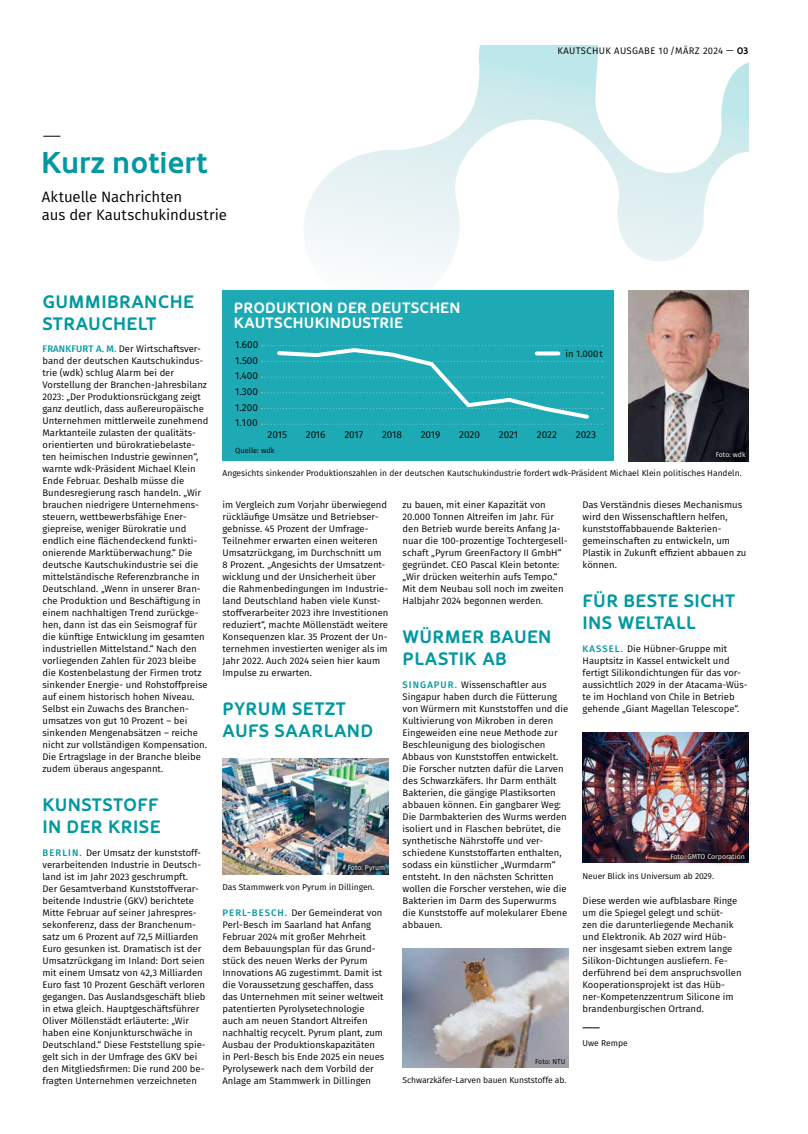
<style>
.page{position:relative;width:808px;height:1134px;background:#fff}
.page>*{position:absolute;margin:0;border:0;box-sizing:border-box;transform-origin:0 0}
.t1{font:700 30px "Oblik";color:#0098a1}
.t2{font:700 18px/22px "Oblik";letter-spacing:.02em;color:#0098a1}
.t3{font:15px/18px "Fira Sans";letter-spacing:-.005em;color:#000}
.t4{font:700 15px/15px "Oblik";letter-spacing:.01em;color:#fff}
.t5{font:10px/15.7px "Fira Sans";color:#000;text-align:justify}
.t6{font:9.5px/12px "Fira Sans";color:#000}
.t7{font:9.5px "Fira Sans";letter-spacing:.04em;color:#000}
.t8{font:8.5px "Fira Sans";color:#000}
.t9{font:7.5px "Fira Sans";color:#000}
.t10{font:7px "Fira Sans";color:#fff}
.t11{font:7px "Fira Sans";color:#000}
.s1{font-family:"Oblik";font-weight:700}
.s2{font-weight:500;color:#0098a1}
</style>
<div class="page">
<svg style="left:303px;top:45px;width:445px;height:246px"></svg>
<svg style="left:583px;top:1027px;width:17px;height:1px"></svg>
<svg style="left:43px;top:136px;width:17px;height:1px"></svg>
<div style="left:223px;top:291px;width:391px;height:170px;background:#1eaab4"></div>
<img style="left:223px;top:758px;width:165px;height:116px">
<img style="left:403px;top:948px;width:165px;height:119px">
<img style="left:583px;top:732px;width:165px;height:131px">
<img style="left:628px;top:291px;width:120px;height:170px">
<div style="left:710px;top:446px;width:41px;height:18px;background:#000;opacity:.75"></div>
<div style="left:665px;top:848px;width:86px;height:18px;background:#000;opacity:.75"></div>
<svg style="left:262px;top:345px;width:341px;height:80px"></svg>
<svg style="left:537px;top:351px;width:21px;height:4px"></svg>
<div style="left:343px;top:859px;width:47px;height:18px;background:#000;opacity:.75"></div>
<h1 class="t1" style="left:41px;top:145px;width:168px">Kurz notiert</h1>
<h3 class="t3" style="left:42px;top:188px;width:186px">Aktuelle Nachrichten<br>aus der Kautschukindustrie</h3>
<p class="t7" style="left:558px;top:44px;width:192px">KAUTSCHUK AUSGABE 10 /MÄRZ 2024 — <span class="s1">03</span></p>
<h2 class="t2" style="left:43px;top:290px;width:153px">GUMMIBRANCHE<br>STRAUCHELT</h2>
<p class="t6" style="left:43px;top:342px;width:167px"><span class="s2">FRANKFURT A. M.</span> Der Wirtschaftsver&shy;band der deutschen Kautschukindus&shy;trie (wdk) schlug Alarm bei der Vorstellung der Branchen-Jahresbilanz 2023: „Der Produktionsrückgang zeigt ganz deutlich, dass außereuropäische Unternehmen mittlerweile zunehmend Marktanteile zulasten der qualitäts&shy;orientierten und bürokratiebelaste&shy;ten heimischen Industrie gewinnen“, warnte wdk-Präsident Michael Klein Ende Februar. Deshalb müsse die Bundesregierung rasch handeln. „Wir brauchen niedrigere Unternehmens&shy;steuern, wettbewerbsfähige Ener&shy;giepreise, weniger Bürokratie und endlich eine flächendeckend funkti&shy;onierende Marktüberwachung.“ Die deutsche Kautschukindustrie sei die mittelständische Referenzbranche in Deutschland. „Wenn in unserer Bran&shy;che Produktion und Beschäftigung in einem nachhaltigen Trend zurückge&shy;hen, dann ist das ein Seismograf für die künftige Entwicklung im gesamten industriellen Mittelstand.“ Nach den vorliegenden Zahlen für 2023 bleibe die Kostenbelastung der Firmen trotz sinkender Energie- und Rohstoffpreise auf einem historisch hohen Niveau.<br>Selbst ein Zuwachs des Branchen&shy;umsatzes von gut 10 Prozent – bei sinkenden Mengenabsätzen – reiche nicht zur vollständigen Kompensation.<br>Die Ertragslage in der Branche bleibe zudem überaus angespannt.</p>
<h2 class="t2" style="left:43px;top:793px;width:119px">KUNSTSTOFF<br>IN DER KRISE</h2>
<p class="t6" style="left:43px;top:846px;width:165px"><span class="s2">BERLIN.</span> Der Umsatz der kunststoff&shy;verarbeitenden Industrie in Deutsch&shy;land ist im Jahr 2023 geschrumpft.<br>Der Gesamtverband Kunststoffverar&shy;beitende Industrie (GKV) berichtete Mitte Februar auf seiner Jahrespres&shy;sekonferenz, dass der Branchenum&shy;satz um 6 Prozent auf 72,5 Milliarden Euro gesunken ist. Dramatisch ist der Umsatzrückgang im Inland: Dort seien mit einem Umsatz von 42,3 Milliarden Euro fast 10 Prozent Geschäft verloren gegangen. Das Auslandsgeschäft blieb in etwa gleich. Hauptgeschäftsführer Oliver Möllenstädt erläuterte: „Wir haben eine Konjunkturschwäche in Deutschland.“ Diese Feststellung spie&shy;gelt sich in der Umfrage des GKV bei den Mitgliedsfirmen: Die rund 200 be&shy;fragten Unternehmen verzeichneten</p>
<h3 class="t4" style="left:234px;top:300px;width:228px">PRODUKTION DER DEUTSCHEN<br>KAUTSCHUKINDUSTRIE</h3>
<p class="t5" style="left:235px;top:337px;width:24px">1.600<br>1.500<br>1.400<br>1.300<br>1.200<br>1.100</p>
<p class="t6" style="left:566px;top:347px;width:39px">in 1.000t</p>
<p class="t5" style="left:268px;top:427px;width:21px">2015</p>
<p class="t5" style="left:306px;top:427px;width:21px">2016</p>
<p class="t5" style="left:344px;top:427px;width:20px">2017</p>
<p class="t5" style="left:382px;top:427px;width:21px">2018</p>
<p class="t5" style="left:421px;top:427px;width:21px">2019</p>
<p class="t5" style="left:459px;top:427px;width:22px">2020</p>
<p class="t5" style="left:499px;top:427px;width:21px">2021</p>
<p class="t5" style="left:537px;top:427px;width:22px">2022</p>
<p class="t5" style="left:576px;top:427px;width:22px">2023</p>
<p class="t9" style="left:235px;top:444px;width:41px">Quelle: wdk</p>
<p class="t10" style="left:716px;top:450px;width:31px">Foto: wdk</p>
<p class="t8" style="left:223px;top:466px;width:521px">Angesichts sinkender Produktionszahlen in der deutschen Kautschukindustrie fordert wdk-Präsident Michael Klein politisches Handeln.</p>
<p class="t6" style="left:223px;top:498px;width:167px">im Vergleich zum Vorjahr überwiegend rückläufige Umsätze und Betriebser&shy;gebnisse. 45 Prozent der Umfrage-- Teilnehmer erwarten einen weiteren Umsatzrückgang, im Durchschnitt um 8 Prozent. „Angesichts der Umsatzent&shy;wicklung und der Unsicherheit über die Rahmenbedingungen im Industrie&shy;land Deutschland haben viele Kunst&shy;stoffverarbeiter 2023 ihre Investitionen reduziert“, machte Möllenstädt weitere Konsequenzen klar. 35 Prozent der Un&shy;ternehmen investierten weniger als im Jahr 2022. Auch 2024 seien hier kaum Impulse zu erwarten.</p>
<h2 class="t2" style="left:223px;top:697px;width:152px">PYRUM SETZT<br>AUFS SAARLAND</h2>
<p class="t10" style="left:348px;top:863px;width:39px">Foto: Pyrum</p>
<p class="t8" style="left:223px;top:881px;width:153px">Das Stammwerk von Pyrum in Dillingen.</p>
<p class="t6" style="left:223px;top:906px;width:163px"><span class="s2">PERL-BESCH.</span> Der Gemeinderat von Perl-Besch im Saarland hat Anfang Februar 2024 mit großer Mehrheit dem Bebauungsplan für das Grund&shy;stück des neuen Werks der Pyrum Innovations AG zugestimmt. Damit ist die Voraussetzung geschaffen, dass das Unternehmen mit seiner weltweit patentierten Pyrolysetechnologie auch am neuen Standort Altreifen nachhaltig recycelt. Pyrum plant, zum Ausbau der Produktionskapazitäten in Perl-Besch bis Ende 2025 ein neues Pyrolysewerk nach dem Vorbild der Anlage am Stammwerk in Dillingen</p>
<p class="t6" style="left:403px;top:498px;width:167px">zu bauen, mit einer Kapazität von 20.000 Tonnen Altreifen im Jahr. Für den Betrieb wurde bereits Anfang Ja&shy;nuar die 100-prozentige Tochtergesell&shy;schaft „Pyrum GreenFactory II GmbH“ gegründet. CEO Pascal Klein betonte: „Wir drücken weiterhin aufs Tempo.“ Mit dem Neubau soll noch im zweiten Halbjahr 2024 begonnen werden.</p>
<h2 class="t2" style="left:403px;top:625px;width:150px">WÜRMER BAUEN<br>PLASTIK AB</h2>
<p class="t6" style="left:403px;top:678px;width:167px"><span class="s2">SINGAPUR.</span> Wissenschaftler aus Singapur haben durch die Fütterung von Würmern mit Kunststoffen und die Kultivierung von Mikroben in deren Eingeweiden eine neue Methode zur Beschleunigung des biologischen Abbaus von Kunststoffen entwickelt.<br>Die Forscher nutzten dafür die Larven des Schwarzkäfers. Ihr Darm enthält Bakterien, die gängige Plastiksorten abbauen können. Ein gangbarer Weg:<br>Die Darmbakterien des Wurms werden isoliert und in Flaschen bebrütet, die synthetische Nährstoffe und ver&shy;schiedene Kunststoffarten enthalten, sodass ein künstlicher „Wurmdarm“ entsteht. In den nächsten Schritten wollen die Forscher verstehen, wie die Bakterien im Darm des Superwurms die Kunststoffe auf molekularer Ebene abbauen.</p>
<p class="t11" style="left:535px;top:1056px;width:32px">Foto: NTU</p>
<p class="t8" style="left:403px;top:1074px;width:165px">Schwarzkäfer-Larven bauen Kunststoffe ab.</p>
<p class="t6" style="left:583px;top:498px;width:165px">Das Verständnis dieses Mechanismus wird den Wissenschaftlern helfen, kunststoffabbauende Bakterien&shy;gemeinschaften zu entwickeln, um<br>Plastik in Zukunft effizient abbauen zu können.</p>
<h2 class="t2" style="left:583px;top:589px;width:154px">FÜR BESTE SICHT<br>INS WELTALL</h2>
<p class="t6" style="left:583px;top:642px;width:166px"><span class="s2">KASSEL.</span> Die Hübner-Gruppe mit Hauptsitz in Kassel entwickelt und fertigt Silikondichtungen für das vor&shy;aussichtlich 2029 in der Atacama-Wüs&shy;te im Hochland von Chile in Betrieb gehende „Giant Magellan Telescope“.</p>
<p class="t10" style="left:670px;top:851px;width:76px">Foto: GMTO Corporation</p>
<p class="t8" style="left:583px;top:869px;width:133px">Neuer Blick ins Universum ab 2029.</p>
<p class="t6" style="left:583px;top:894px;width:160px">Diese werden wie aufblasbare Ringe um die Spiegel gelegt und schüt-<br>zen die darunterliegende Mechanik und Elektronik. Ab 2027 wird Hüb&shy;ner insgesamt sieben extrem lange Silikon-Dichtungen ausliefern. Fe&shy;derführend bei dem anspruchsvollen Kooperationsprojekt ist das Hüb&shy;ner-Kompetenzzentrum Silicone im brandenburgischen Ortrand.</p>
<p class="t8" style="left:583px;top:1037px;width:47px">Uwe Rempe</p>
</div>
